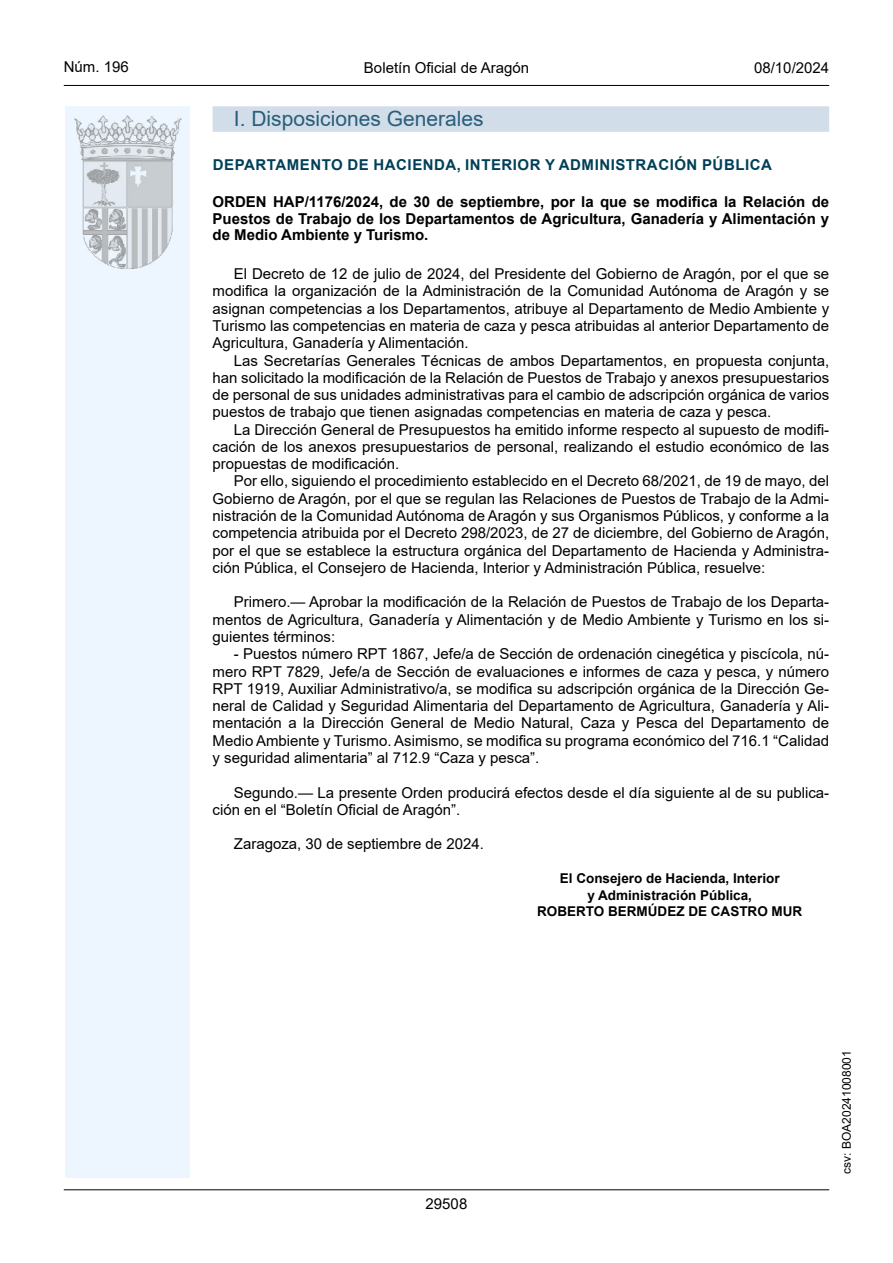
<style>
.page{position:relative;width:893px;height:1263px;background:#fff}
.page>*{position:absolute;margin:0;border:0;box-sizing:border-box;transform-origin:0 0}
.Titulo_sec{font:21px "Arial";color:#2a5e7a}
.inicio_de_parrafo{font:15px/17.2px "Arial";color:#000;text-align:justify}
.Titulo_text{font:700 15px/16.5px "Arial";color:#000;text-align:justify}
.emisor_text{font:15px "Arial Bold MT2";letter-spacing:.035em;color:#003f58}
.estilo_head-c{font:15px "Arial";color:#000}
.estilo_head-d{font:15px "Arial MT2";color:#000}
.estilo_head-i{font:15px "Arial MT2";color:#000}
.numero_pagina{font:15px "Arial MT2";color:#000}
.firma_der{font:700 13.5px "Arial";color:#000}
.firma_der-2{font:13.5px "Arial Bold MT2";color:#000}
.estilo_head-i-2{font:12px "Arial MT2";color:#000}
</style>
<div class="page">
<div style="left:65px;top:106px;width:125px;height:1072px;background:#edf6fe"></div>
<img style="left:75px;top:115px;width:106px;height:153px">
<hr style="left:64px;top:85px;width:765px;height:1px;background:#000">
<hr style="left:64px;top:1189px;width:765px;height:1px;background:#000">
<div style="left:213px;top:106px;width:616px;height:26px;background:#d1dde8"></div>
<p class="estilo_head-i" style="left:64px;top:57px;width:67px">Núm. 196</p>
<p class="estilo_head-c" style="left:364px;top:57px;width:167px">Boletín Oficial de Aragón</p>
<p class="estilo_head-d" style="left:754px;top:57px;width:77px">08/10/2024</p>
<h3 class="Titulo_sec" style="left:234px;top:104px;width:251px">I. Disposiciones Generales</h3>
<h5 class="emisor_text" style="left:213px;top:154px;width:561px">DEPARTAMENTO DE HACIENDA, INTERIOR Y ADMINISTRACIÓN PÚBLICA</h5>
<p class="Titulo_text" style="left:213px;top:194px;width:618px">ORDEN HAP/1176/2024, de 30 de septiembre, por la que se modifica la Relación de Puestos de Trabajo de los Departamentos de Agricultura, Ganadería y Alimentación y de Medio Ambiente y Turismo.</p>
<p class="inicio_de_parrafo" style="left:213px;top:265px;width:618px;text-indent:21px">El Decreto de 12 de julio de 2024, del Presidente del Gobierno de Aragón, por el que se modifica la organización de la Administración de la Comunidad Autónoma de Aragón y se asignan competencias a los Departamentos, atribuye al Departamento de Medio Ambiente y Turismo las competencias en materia de caza y pesca atribuidas al anterior Departamento de Agricultura, Ganadería y Alimentación.</p>
<p class="inicio_de_parrafo" style="left:213px;top:351px;width:618px;text-indent:21px">Las Secretarías Generales Técnicas de ambos Departamentos, en propuesta conjunta, han solicitado la modificación de la Relación de Puestos de Trabajo y anexos presupuestarios de personal de sus unidades administrativas para el cambio de adscripción orgánica de varios puestos de trabajo que tienen asignadas competencias en materia de caza y pesca.</p>
<p class="inicio_de_parrafo" style="left:213px;top:421px;width:618px;text-indent:21px">La Dirección General de Presupuestos ha emitido informe respecto al supuesto de modifi&shy;cación de los anexos presupuestarios de personal, realizando el estudio económico de las propuestas de modificación.</p>
<p class="inicio_de_parrafo" style="left:213px;top:472px;width:618px;text-indent:21px">Por ello, siguiendo el procedimiento establecido en el Decreto 68/2021, de 19 de mayo, del Gobierno de Aragón, por el que se regulan las Relaciones de Puestos de Trabajo de la Admi&shy;nistración de la Comunidad Autónoma de Aragón y sus Organismos Públicos, y conforme a la competencia atribuida por el Decreto 298/2023, de 27 de diciembre, del Gobierno de Aragón, por el que se establece la estructura orgánica del Departamento de Hacienda y Administra&shy;ción Pública, el Consejero de Hacienda, Interior y Administración Pública, resuelve:</p>
<p class="inicio_de_parrafo" style="left:213px;top:593px;width:618px;text-indent:21px">Primero.— Aprobar la modificación de la Relación de Puestos de Trabajo de los Departa&shy;mentos de Agricultura, Ganadería y Alimentación y de Medio Ambiente y Turismo en los si&shy;guientes términos:</p>
<p class="inicio_de_parrafo" style="left:213px;top:645px;width:618px;text-indent:21px">- Puestos número RPT 1867, Jefe/a de Sección de ordenación cinegética y piscícola, nú&shy;mero RPT 7829, Jefe/a de Sección de evaluaciones e informes de caza y pesca, y número RPT 1919, Auxiliar Administrativo/a, se modifica su adscripción orgánica de la Dirección Ge&shy;neral de Calidad y Seguridad Alimentaria del Departamento de Agricultura, Ganadería y Ali&shy;mentación a la Dirección General de Medio Natural, Caza y Pesca del Departamento de Medio Ambiente y Turismo. Asimismo, se modifica su programa económico del 716.1 “Calidad y seguridad alimentaria” al 712.9 “Caza y pesca”.</p>
<p class="inicio_de_parrafo" style="left:213px;top:783px;width:618px;text-indent:21px">Segundo.— La presente Orden producirá efectos desde el día siguiente al de su publica&shy;ción en el “Boletín Oficial de Aragón”.</p>
<p class="inicio_de_parrafo" style="left:234px;top:835px;width:252px">Zaragoza, 30 de septiembre de 2024.</p>
<p class="firma_der" style="left:560px;top:869px;width:221px">El Consejero de Hacienda, Interior</p>
<p class="firma_der" style="left:587px;top:885px;width:166px">y Administración Pública,</p>
<p class="firma_der-2" style="left:537px;top:902px;width:267px">ROBERTO BERMÚDEZ DE CASTRO MUR</p>
<p class="numero_pagina" style="left:426px;top:1193px;width:43px">29508</p>
<p class="estilo_head-i-2" style="left:838px;top:1174px;width:125px;rotate:-90deg">csv: BOA20241008001</p>
</div>
